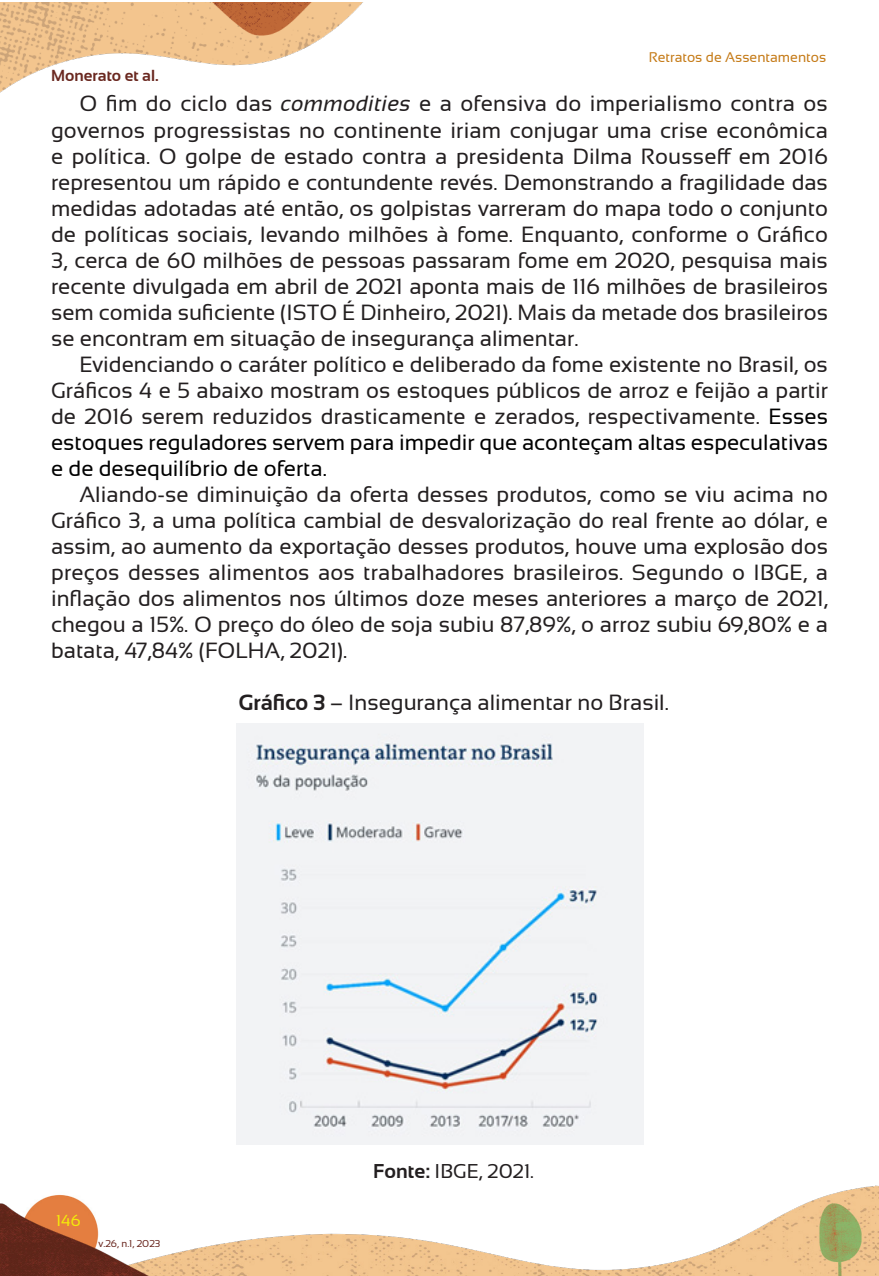
<style>
.page{position:relative;width:879px;height:1276px;background:#fff}
.page>*{position:absolute;margin:0;border:0;box-sizing:border-box;transform-origin:0 0}
.t1{font:22px/26px "Sansation";color:#231f20;text-align:justify}
.t2{font:20px "Sansation";color:#231f20}
.t3{font:700 16px "Sansation";color:#6a2820}
.t4{font:16px "Sansation";color:#f4eb0a}
.t5{font:14px "Sansation";color:#c57b18}
.t6{font:10px "Sansation";color:#6a2820}
.s1{font-style:italic}
.s2{color:#000}
.s3{font-weight:700}
</style>
<div class="page">
<img style="left:0;top:3px;width:362px;height:90px">
<img style="left:0;top:1185px;width:876px;height:91px">
<img style="left:876px;top:1185px;width:3px;height:91px">
<img style="left:237px;top:723px;width:406px;height:422px">
<p class="t5" style="left:649px;top:50px;width:179px">Retratos de Assentamentos</p>
<p class="t1" style="left:51px;top:91px;width:778px;text-indent:28px">O fim do ciclo das <span class="s1">commodities</span> e a ofensiva do imperialismo contra os governos progressistas no continente iriam conjugar uma crise econômica e política. O golpe de estado contra a presidenta Dilma Rousseff em 2016 representou um rápido e contundente revés. Demonstrando a fragilidade das medidas adotadas até então, os golpistas varreram do mapa todo o conjunto de políticas sociais, levando milhões à fome. Enquanto, conforme o Gráfico 3, cerca de 60 milhões de pessoas passaram fome em 2020, pesquisa mais recente divulgada em abril de 2021 aponta mais de 116 milhões de brasileiros sem comida suficiente (ISTO É Dinheiro, 2021). Mais da metade dos brasileiros se encontram em situação de insegurança alimentar.</p>
<p class="t1" style="left:51px;top:351px;width:778px;text-indent:28px">Evidenciando o caráter político e deliberado da fome existente no Brasil, os Gráficos 4 e 5 abaixo mostram os estoques públicos de arroz e feijão a partir de 2016 serem reduzidos drasticamente e zerados, respectivamente. <span class="s2">Esses estoques reguladores servem para impedir que aconteçam altas especulativas e de desequilíbrio de oferta.</span></p>
<p class="t1" style="left:51px;top:481px;width:778px;text-indent:28px">Aliando-se diminuição da oferta desses produtos, como se viu acima no Gráfico 3, a uma política cambial de desvalorização do real frente ao dólar, e assim, ao aumento da exportação desses produtos, houve uma explosão dos preços desses alimentos aos trabalhadores brasileiros. Segundo o IBGE, a inflação dos alimentos nos últimos doze meses anteriores a março de 2021, chegou a 15%. O preço do óleo de soja subiu 87,89%, o arroz subiu 69,80% e a batata, 47,84% (FOLHA, 2021).</p>
<p class="t1" style="left:238px;top:689px;width:432px"><span class="s3">Gráfico 3</span> – Insegurança alimentar no Brasil.</p>
<p class="t3" style="left:51px;top:67px;width:109px">Monerato et al.</p>
<p class="t4" style="left:56px;top:1211px;width:26px">146</p>
<p class="t6" style="left:99px;top:1237px;width:63px">v.26, n.1, 2023</p>
<p class="t2" style="left:373px;top:1159px;width:162px"><span class="s3">Fonte:</span> IBGE, 2021.</p>
</div>
